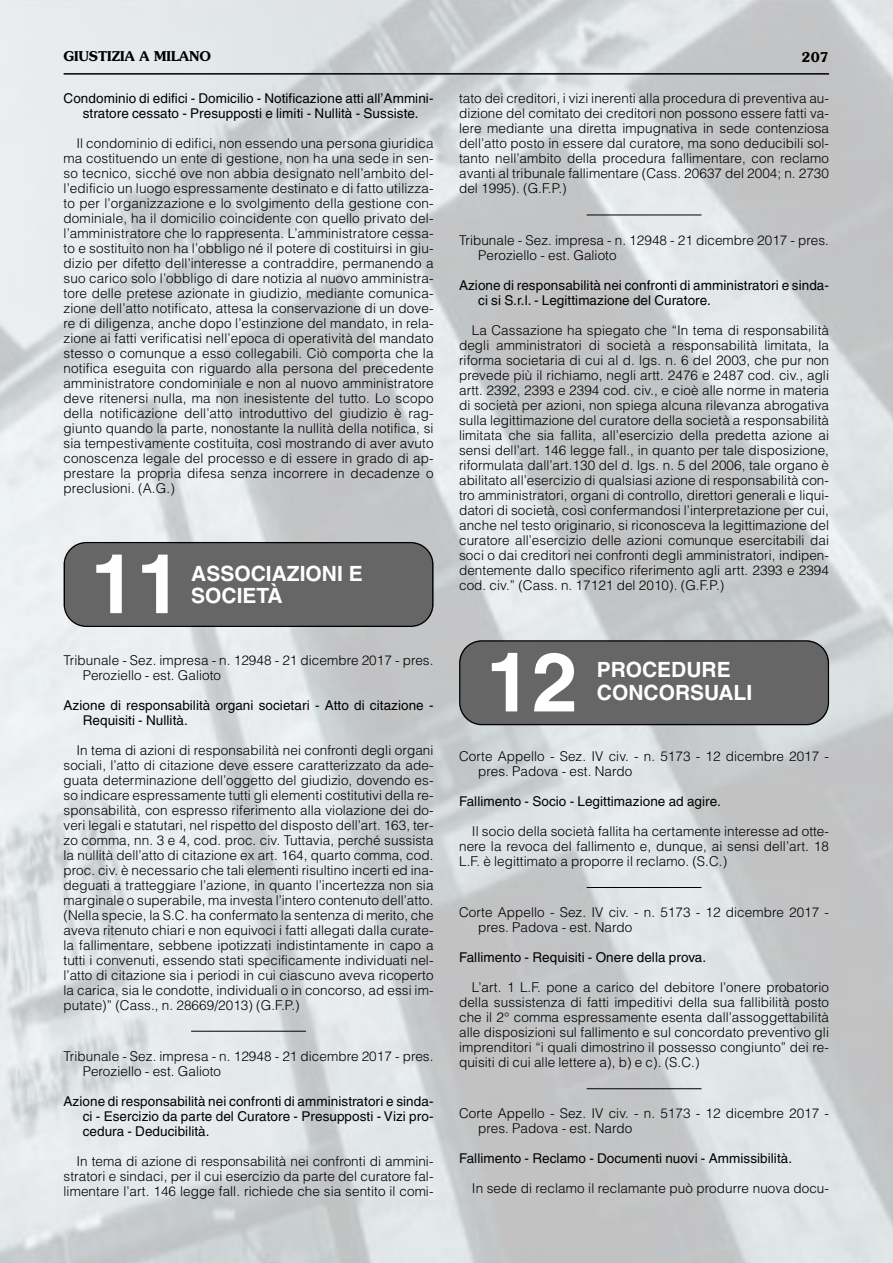
<style>
.page{position:relative;width:893px;height:1263px;background:#fff}
.page>*{position:absolute;margin:0;border:0;box-sizing:border-box;transform-origin:0 0}
.t1{font:700 82.5px "Helvetica";color:#fff}
.t2{font:700 21px/22.5px "Helvetica";color:#fff}
.t3{font:300 13.5px/15px "Helvetica";letter-spacing:.005em;color:#000;text-align:justify}
.t4{font:13.5px/15px "Helvetica";letter-spacing:.005em;color:#000}
.t5{font:600 13.5px "Souvenir";color:#000}
</style>
<div class="page">
<img style="left:0;top:0;width:893px;height:1263px">
<hr style="left:191px;top:1031px;width:115px;height:1px;background:#000">
<hr style="left:587px;top:215px;width:114px;height:1px;background:#000">
<hr style="left:587px;top:887px;width:114px;height:1px;background:#000">
<hr style="left:587px;top:1088px;width:114px;height:1px;background:#000">
<hr style="left:64px;top:73px;width:765px;height:2px;background:#000">
<div style="left:64px;top:542px;width:369px;height:85px;background:#666"></div>
<div style="left:459px;top:640px;width:370px;height:85px;background:#666"></div>
<p class="t5" style="left:64px;top:51px;width:149px">GIUSTIZIA A MILANO</p>
<p class="t5" style="left:801px;top:52px;width:29px">207</p>
<p class="t4" style="left:64px;top:92px;width:371px;text-align:center">Condominio di edifici - Domicilio - Notificazione atti all’Ammini&shy;stratore cessato - Presupposti e limiti - Nullità - Sussiste.</p>
<p class="t3" style="left:64px;top:137px;width:371px;text-indent:13px">Il condominio di edifici, non essendo una persona giuridica ma costituendo un ente di gestione, non ha una sede in sen&shy;so tecnico, sicché ove non abbia designato nell’ambito del&shy;l’edificio un luogo espressamente destinato e di fatto utilizza&shy;to per l’organizzazione e lo svolgimento della gestione con&shy;dominiale, ha il domicilio coincidente con quello privato del&shy;l’amministratore che lo rappresenta. L’amministratore cessa&shy;to e sostituito non ha l’obbligo né il potere di costituirsi in giu&shy;dizio per difetto dell’interesse a contraddire, permanendo a suo carico solo l’obbligo di dare notizia al nuovo amministra&shy;tore delle pretese azionate in giudizio, mediante comunica&shy;zione dell’atto notificato, attesa la conservazione di un dove&shy;re di diligenza, anche dopo l’estinzione del mandato, in rela&shy;zione ai fatti verificatisi nell’epoca di operatività del mandato stesso o comunque a esso collegabili. Ciò comporta che la notifica eseguita con riguardo alla persona del precedente amministratore condominiale e non al nuovo amministratore deve ritenersi nulla, ma non inesistente del tutto. Lo scopo della notificazione dell’atto introduttivo del giudizio è rag&shy;giunto quando la parte, nonostante la nullità della notifica, si sia tempestivamente costituita, così mostrando di aver avuto conoscenza legale del processo e di essere in grado di ap&shy;prestare la propria difesa senza incorrere in decadenze o preclusioni. (A.G.)</p>
<h1 class="t1" style="left:91px;top:554px;width:93px">11</h1>
<h2 class="t2" style="left:191px;top:564px;width:173px">ASSOCIAZIONI E<br>SOCIETÀ</h2>
<p class="t3" style="left:83px;top:654px;width:352px;text-indent:-19px">Tribunale - Sez. impresa - n. 12948 - 21 dicembre 2017 - pres.<br>Peroziello - est. Galioto</p>
<p class="t4" style="left:83px;top:699px;width:352px;text-indent:-19px">Azione di responsabilità organi societari - Atto di citazione -<br>Requisiti - Nullità.</p>
<p class="t3" style="left:64px;top:744px;width:371px;text-indent:13px">In tema di azioni di responsabilità nei confronti degli organi sociali, l’atto di citazione deve essere caratterizzato da ade&shy;guata determinazione dell’oggetto del giudizio, dovendo es&shy;so indicare espressamente tutti gli elementi costitutivi della re&shy;sponsabilità, con espresso riferimento alla violazione dei do&shy;veri legali e statutari, nel rispetto del disposto dell’art. 163, ter&shy;zo comma, nn. 3 e 4, cod. proc. civ. Tuttavia, perché sussista la nullità dell’atto di citazione ex art. 164, quarto comma, cod. proc. civ. è necessario che tali elementi risultino incerti ed ina&shy;deguati a tratteggiare l’azione, in quanto l’incertezza non sia marginale o superabile, ma investa l’intero contenuto dell’atto. (Nella specie, la S.C. ha confermato la sentenza di merito, che aveva ritenuto chiari e non equivoci i fatti allegati dalla curate&shy;la fallimentare, sebbene ipotizzati indistintamente in capo a tutti i convenuti, essendo stati specificamente individuati nel&shy;l’atto di citazione sia i periodi in cui ciascuno aveva ricoperto la carica, sia le condotte, individuali o in concorso, ad essi im&shy;putate)” (Cass., n. 28669/2013) (G.F.P.)</p>
<p class="t3" style="left:83px;top:1050px;width:352px;text-indent:-19px">Tribunale - Sez. impresa - n. 12948 - 21 dicembre 2017 - pres.<br>Peroziello - est. Galioto</p>
<p class="t4" style="left:83px;top:1095px;width:352px;text-align:justify;text-indent:-19px">Azione di responsabilità nei confronti di amministratori e sinda&shy;ci - Esercizio da parte del Curatore - Presupposti - Vizi pro&shy;cedura - Deducibilità.</p>
<p class="t3" style="left:64px;top:1155px;width:371px;text-indent:13px">In tema di azione di responsabilità nei confronti di ammini&shy;stratori e sindaci, per il cui esercizio da parte del curatore fal&shy;limentare l’art. 146 legge fall. richiede che sia sentito il comi-</p>
<p class="t3" style="left:459px;top:92px;width:371px">tato dei creditori, i vizi inerenti alla procedura di preventiva au&shy;dizione del comitato dei creditori non possono essere fatti va&shy;lere mediante una diretta impugnativa in sede contenziosa dell’atto posto in essere dal curatore, ma sono deducibili sol&shy;tanto nell’ambito della procedura fallimentare, con reclamo avanti al tribunale fallimentare (Cass. 20637 del 2004; n. 2730 del 1995). (G.F.P.)</p>
<p class="t3" style="left:478px;top:234px;width:352px;text-indent:-19px">Tribunale - Sez. impresa - n. 12948 - 21 dicembre 2017 - pres.<br>Peroziello - est. Galioto</p>
<p class="t4" style="left:478px;top:279px;width:352px;text-indent:-19px">Azione di responsabilità nei confronti di amministratori e sinda&shy;ci si S.r.l. - Legittimazione del Curatore.</p>
<p class="t3" style="left:459px;top:324px;width:371px;text-indent:13px">La Cassazione ha spiegato che “In tema di responsabilità degli amministratori di società a responsabilità limitata, la riforma societaria di cui al d. lgs. n. 6 del 2003, che pur non prevede più il richiamo, negli artt. 2476 e 2487 cod. civ., agli artt. 2392, 2393 e 2394 cod. civ., e cioè alle norme in materia di società per azioni, non spiega alcuna rilevanza abrogativa sulla legittimazione del curatore della società a responsabilità limitata che sia fallita, all’esercizio della predetta azione ai sensi dell’art. 146 legge fall., in quanto per tale disposizione, riformulata dall’art.130 del d. lgs. n. 5 del 2006, tale organo è abilitato all’esercizio di qualsiasi azione di responsabilità con&shy;tro amministratori, organi di controllo, direttori generali e liqui&shy;datori di società, così confermandosi l’interpretazione per cui, anche nel testo originario, si riconosceva la legittimazione del curatore all’esercizio delle azioni comunque esercitabili dai soci o dai creditori nei confronti degli amministratori, indipen&shy;dentemente dallo specifico riferimento agli artt. 2393 e 2394 cod. civ.” (Cass. n. 17121 del 2010). (G.F.P.)</p>
<h1 class="t1" style="left:486px;top:652px;width:93px">12</h1>
<h2 class="t2" style="left:597px;top:661px;width:157px">PROCEDURE<br>CONCORSUALI</h2>
<p class="t3" style="left:478px;top:750px;width:352px;text-indent:-19px">Corte Appello - Sez. IV civ. - n. 5173 - 12 dicembre 2017 - pres. Padova - est. Nardo</p>
<p class="t4" style="left:459px;top:795px;width:263px">Fallimento - Socio - Legittimazione ad agire.</p>
<p class="t3" style="left:459px;top:825px;width:371px;text-indent:13px">Il socio della società fallita ha certamente interesse ad otte&shy;nere la revoca del fallimento e, dunque, ai sensi dell’art. 18<br>L.F. è legittimato a proporre il reclamo. (S.C.)</p>
<p class="t3" style="left:478px;top:906px;width:352px;text-indent:-19px">Corte Appello - Sez. IV civ. - n. 5173 - 12 dicembre 2017 - pres. Padova - est. Nardo</p>
<p class="t4" style="left:459px;top:951px;width:249px">Fallimento - Requisiti - Onere della prova.</p>
<p class="t3" style="left:459px;top:981px;width:371px;text-indent:13px">L’art. 1 L.F. pone a carico del debitore l’onere probatorio della sussistenza di fatti impeditivi della sua fallibilità posto che il 2° comma espressamente esenta dall’assoggettabilità alle disposizioni sul fallimento e sul concordato preventivo gli imprenditori “i quali dimostrino il possesso congiunto” dei re&shy;quisiti di cui alle lettere a), b) e c). (S.C.)</p>
<p class="t3" style="left:478px;top:1107px;width:352px;text-indent:-19px">Corte Appello - Sez. IV civ. - n. 5173 - 12 dicembre 2017 - pres. Padova - est. Nardo</p>
<p class="t4" style="left:459px;top:1152px;width:335px">Fallimento - Reclamo - Documenti nuovi - Ammissibilità.</p>
<p class="t3" style="left:472px;top:1182px;width:359px">In sede di reclamo il reclamante può produrre nuova docu-</p>
</div>
